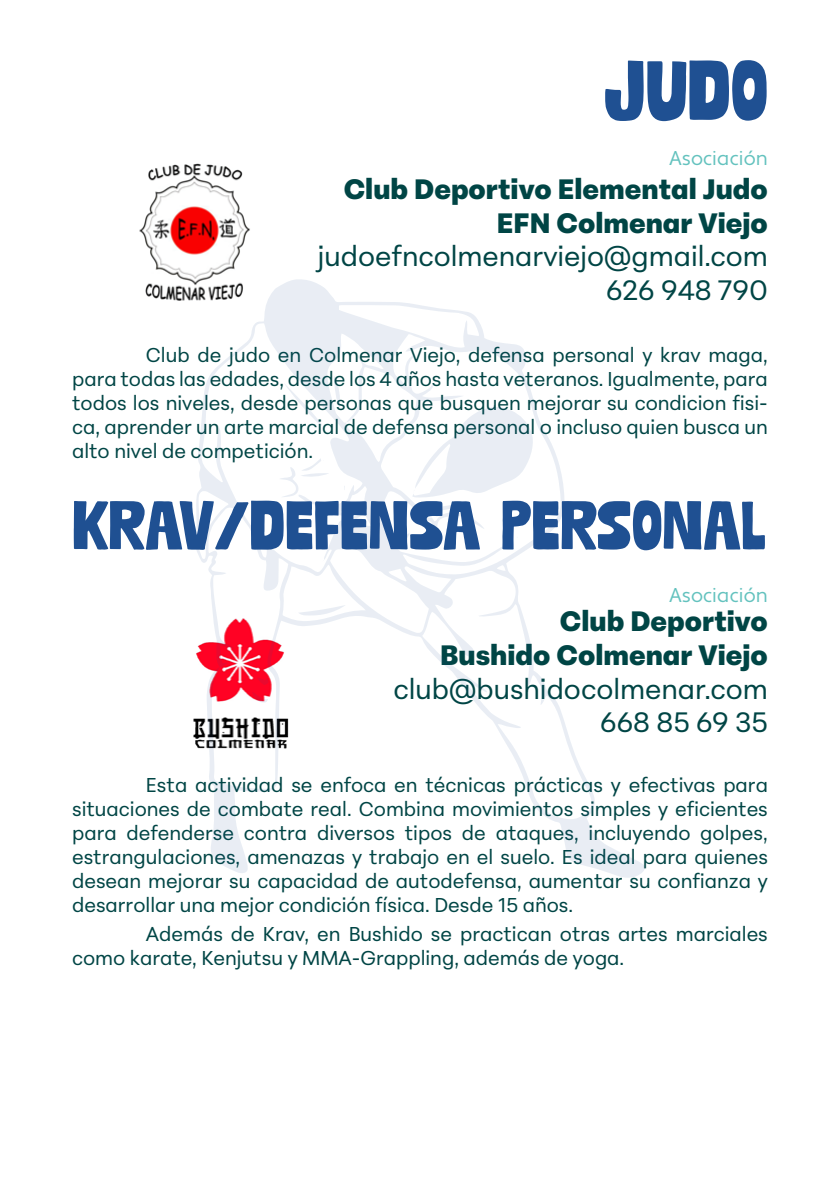
<style>
.page{position:relative;width:840px;height:1191px;background:#fff}
.page>*{position:absolute;margin:0;border:0;box-sizing:border-box;transform-origin:0 0}
.t1{font:900 80px "Mudstone Sans";color:#1f5092}
.t2{font:900 66px "Mudstone Sans";color:#1f5092}
.t3{font:28px "Peridot PE Variable";color:#004545}
.t4{font:20px/24px "Peridot PE Variable";color:#004545;text-align:justify}
.t5{font:20px "Apertura";color:#63c2be}
</style>
<div class="page">
<img style="left:139px;top:163px;width:111px;height:138px">
<svg style="left:193px;top:279px;width:452px;height:599px"></svg>
<svg style="left:509px;top:537px;width:8px;height:5px"></svg>
<svg style="left:412px;top:404px;width:121px;height:99px"></svg>
<svg style="left:283px;top:382px;width:39px;height:44px"></svg>
<svg style="left:279px;top:458px;width:50px;height:39px"></svg>
<svg style="left:252px;top:692px;width:16px;height:10px"></svg>
<svg style="left:257px;top:677px;width:12px;height:8px"></svg>
<svg style="left:295px;top:605px;width:50px;height:11px"></svg>
<svg style="left:333px;top:375px;width:8px;height:33px"></svg>
<p class="t1" style="left:603px;top:39px;width:165px">JUDO</p>
<p class="t5" style="left:668px;top:146px;width:100px">Asociación</p>
<p class="t3" style="left:343px;top:166px;width:425px">Club Deportivo Elemental Judo</p>
<p class="t3" style="left:496px;top:200px;width:272px">EFN Colmenar Viejo</p>
<p class="t3" style="left:318px;top:234px;width:451px">judoefncolmenarviejo@gmail.com</p>
<p class="t3" style="left:605px;top:267px;width:163px">626 948 790</p>
<p class="t4" style="left:72px;top:340px;width:697px;text-indent:74px">Club de judo en Colmenar Viejo, defensa personal y krav maga, para todas las edades, desde los 4 años hasta veteranos. Igualmente, para todos los niveles, desde personas que busquen mejorar su condicion fisi&shy;ca, aprender un arte marcial de defensa personal o incluso quien busca un alto nivel de competición.</p>
<p class="t2" style="left:72px;top:483px;width:695px">KRAV/DEFENSA PERSONAL</p>
<p class="t5" style="left:668px;top:583px;width:100px">Asociación</p>
<p class="t3" style="left:559px;top:599px;width:209px">Club Deportivo</p>
<p class="t3" style="left:440px;top:632px;width:329px">Bushido Colmenar Viejo</p>
<p class="t3" style="left:393px;top:666px;width:376px">club@bushidocolmenar.com</p>
<p class="t3" style="left:600px;top:699px;width:169px">668 85 69 35</p>
<p class="t4" style="left:72px;top:770px;width:697px;text-indent:74px">Esta actividad se enfoca en técnicas prácticas y efectivas para situaciones de combate real. Combina movimientos simples y eficientes para defenderse contra diversos tipos de ataques, incluyendo golpes, estrangulaciones, amenazas y trabajo en el suelo. Es ideal para quienes desean mejorar su capacidad de autodefensa, aumentar su confianza y desarrollar una mejor condición física. Desde 15 años.</p>
<p class="t4" style="left:72px;top:920px;width:697px;text-indent:74px">Además de Krav, en Bushido se practican otras artes marciales como karate, Kenjutsu y MMA-Grappling, además de yoga.</p>
</div>
